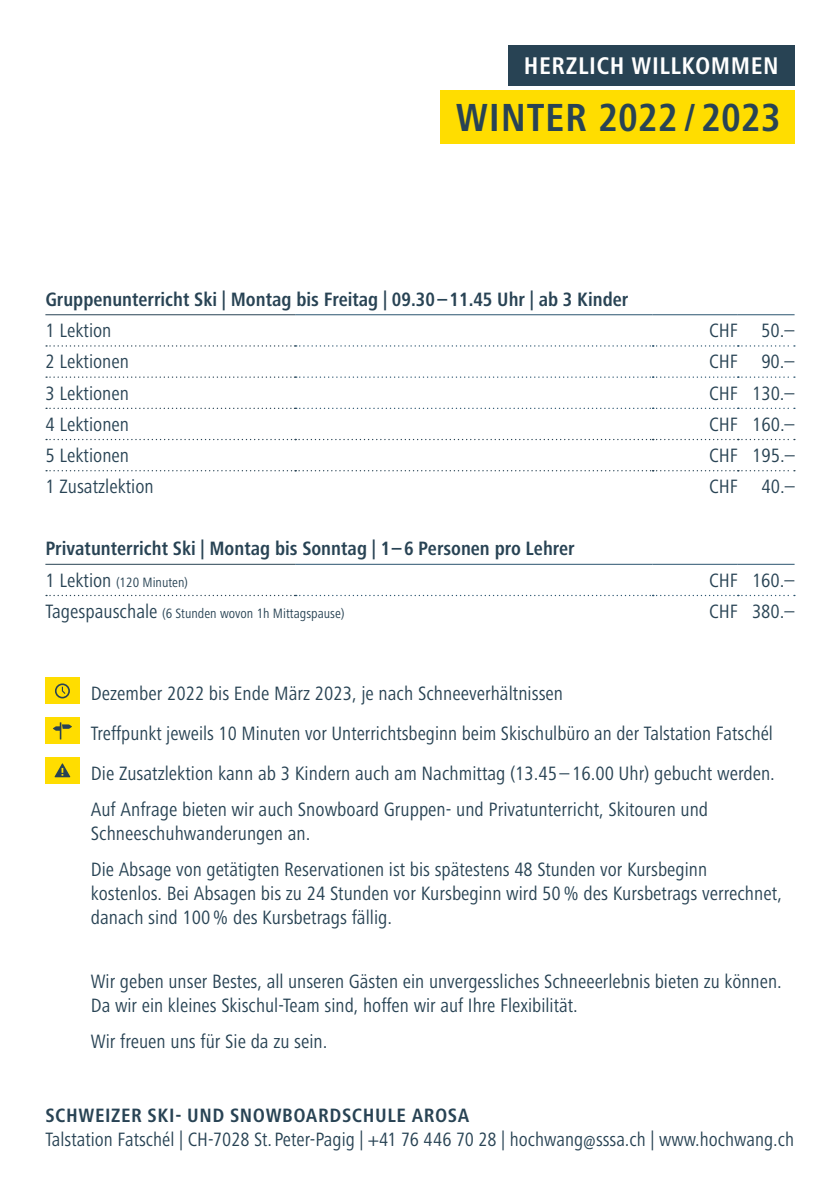
<style>
.page{position:relative;width:840px;height:1191px;background:#fff}
.page>*{position:absolute;margin:0;border:0;box-sizing:border-box;transform-origin:0 0}
.t1{font:700 condensed 40.6px "Frutiger Next LT";letter-spacing:.005em;color:#284354}
.t2{font:700 condensed 25px "Frutiger Next LT";letter-spacing:.02em;color:#fff}
.t3{font:condensed 20px/36px "Frutiger Next LT";color:#284354}
.t4{font:700 condensed 20px "Frutiger Next LT";color:#284354}
.t5{font:700 condensed 20px "Frutiger Next LT";letter-spacing:.03em;color:#284354}
.t6{font:condensed 14px "Frutiger Next LT";color:#284354}
.s1{font-size:20px}
</style>
<div class="page">
<hr style="left:295px;top:314px;width:357px;height:1px;background:#2a546f">
<hr style="left:652px;top:314px;width:85px;height:1px;background:#2a546f">
<hr style="left:737px;top:314px;width:57px;height:1px;background:#2a546f">
<hr style="left:295px;top:564px;width:357px;height:1px;background:#2a546f">
<hr style="left:652px;top:564px;width:85px;height:1px;background:#2a546f">
<hr style="left:737px;top:564px;width:57px;height:1px;background:#2a546f">
<hr style="left:45px;top:314px;width:250px;height:1px;background:#284354">
<svg style="left:46px;top:345px;width:748px;height:1px"></svg>
<svg style="left:46px;top:376px;width:748px;height:2px"></svg>
<svg style="left:46px;top:408px;width:748px;height:1px"></svg>
<svg style="left:46px;top:439px;width:748px;height:1px"></svg>
<svg style="left:46px;top:470px;width:748px;height:1px"></svg>
<hr style="left:45px;top:564px;width:250px;height:1px;background:#284354">
<svg style="left:46px;top:595px;width:748px;height:1px"></svg>
<div style="left:507px;top:45px;width:287px;height:41px;background:#284354"></div>
<div style="left:439px;top:90px;width:355px;height:54px;background:#fd0"></div>
<div style="left:45px;top:677px;width:34px;height:27px;background:#fd0"></div>
<svg style="left:55px;top:683px;width:15px;height:15px"></svg>
<div style="left:45px;top:757px;width:34px;height:26px;background:#fd0"></div>
<svg style="left:55px;top:763px;width:15px;height:14px"></svg>
<div style="left:45px;top:717px;width:34px;height:27px;background:#fd0"></div>
<svg style="left:53px;top:722px;width:19px;height:17px"></svg>
<p class="t2" style="left:523px;top:51px;width:256px">HERZLICH WILLKOMMEN</p>
<h1 class="t1" style="left:455px;top:94px;width:326px">Winter 2022 / 2023</h1>
<p class="t4" style="left:45px;top:288px;width:584px">Gruppenunterricht Ski | Montag bis Freitag | 09.30–11.45 Uhr | ab 3 Kinder</p>
<p class="t3" style="left:45px;top:313px;width:68px">1 Lektion</p>
<p class="t3" style="left:708px;top:313px;width:87px">CHF 50.–</p>
<p class="t3" style="left:45px;top:344px;width:85px">2 Lektionen</p>
<p class="t3" style="left:708px;top:344px;width:87px">CHF 90.–</p>
<p class="t3" style="left:45px;top:375px;width:85px">3 Lektionen</p>
<p class="t3" style="left:708px;top:375px;width:87px">CHF 130.–</p>
<p class="t3" style="left:45px;top:406px;width:85px">4 Lektionen</p>
<p class="t3" style="left:708px;top:406px;width:87px">CHF 160.–</p>
<p class="t3" style="left:45px;top:437px;width:85px">5 Lektionen</p>
<p class="t3" style="left:708px;top:437px;width:87px">CHF 195.–</p>
<p class="t3" style="left:45px;top:469px;width:110px">1 Zusatzlektion</p>
<p class="t3" style="left:708px;top:469px;width:87px">CHF 40.–</p>
<p class="t4" style="left:45px;top:537px;width:530px">Privatunterricht Ski | Montag bis Sonntag | 1–6 Personen pro Lehrer</p>
<p class="t6" style="left:45px;top:574px;width:144px"><span class="s1">1 Lektion</span> (120 Minuten)</p>
<p class="t3" style="left:708px;top:562px;width:87px">CHF 160.–</p>
<p class="t6" style="left:45px;top:605px;width:300px"><span class="s1">Tagespauschale</span> (6 Stunden wovon 1h Mittagspause)</p>
<p class="t3" style="left:708px;top:593px;width:87px">CHF 380.–</p>
<p class="t3" style="left:91px;top:676px;width:473px">Dezember 2022 bis Ende März 2023, je nach Schneeverhältnissen</p>
<p class="t3" style="left:91px;top:715px;width:683px">Treffpunkt jeweils 10 Minuten vor Unterrichtsbeginn beim Skischulbüro an der Talstation Fatschél</p>
<p class="t3" style="left:91px;top:755px;width:685px">Die Zusatzlektion kann ab 3 Kindern auch am Nachmittag (13.45–16.00 Uhr) gebucht werden.<br>Auf Anfrage bieten wir auch Snowboard Gruppen- und Privatunterricht, Skitouren und</p>
<p class="t3" style="left:91px;top:815px;width:617px">Schneeschuhwanderungen an.<br>Die Absage von getätigten Reservationen ist bis spätestens 48 Stunden vor Kursbeginn</p>
<p class="t3" style="left:91px;top:881px;width:692px;line-height:24px">kostenlos. Bei Absagen bis zu 24 Stunden vor Kursbeginn wird 50% des Kursbetrags verrechnet, danach sind 100% des Kursbetrags fällig.</p>
<p class="t3" style="left:91px;top:969px;width:692px;line-height:24px">Wir geben unser Bestes, all unseren Gästen ein unvergessliches Schneeerlebnis bieten zu können.<br>Da wir ein kleines Skischul-Team sind, hoffen wir auf Ihre Flexibilität.</p>
<p class="t3" style="left:91px;top:1023px;width:238px">Wir freuen uns für Sie da zu sein.</p>
<p class="t5" style="left:45px;top:1103px;width:425px">SCHWEIZER SKI- UND SNOWBOARDSCHULE AROSA</p>
<p class="t3" style="left:45px;top:1121px;width:749px">Talstation Fatschél | CH-7028 St. Peter-Pagig | +41 76 446 70 28 | hochwang@sssa.ch | www.hochwang.ch</p>
</div>
